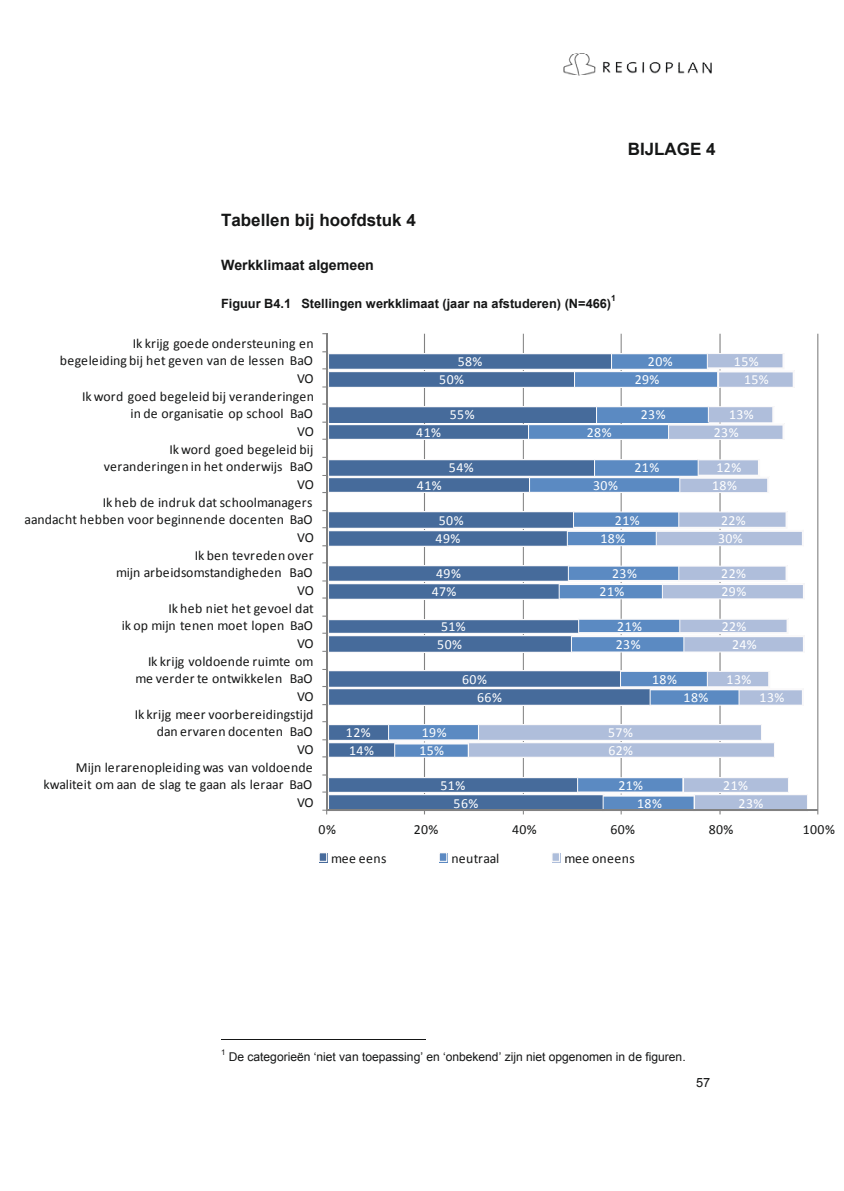
<style>
.page{position:relative;width:844px;height:1191px;background:#fff}
.page>*{position:absolute;margin:0;border:0;box-sizing:border-box;transform-origin:0 0}
.t1{font:700 16.97px "Arial";color:#151616}
.t2{font:700 14.17px "Arial";color:#151616}
.t3{font:13.83px "Calibri";letter-spacing:.01em;color:#151616}
.t4{font:13.83px "Calibri";letter-spacing:.035em;color:#fff}
.t5{font:13.83px "Calibri";letter-spacing:-.01em;color:#151616}
.t6{font:700 12.78px "Arial";color:#151616}
.t7{font:12.78px "Arial";color:#151616}
.t8{font:12.08px "Arial";color:#151616}
.t9{font:700 8.58px "Arial";color:#151616}
.t10{font:7.88px "Arial";color:#151616}
</style>
<div class="page">
<img style="left:563px;top:53px;width:149px;height:23px">
<hr style="left:424px;top:334px;width:1px;height:476px;background:#818181">
<hr style="left:522px;top:334px;width:1px;height:476px;background:#818181">
<hr style="left:620px;top:334px;width:1px;height:476px;background:#818181">
<hr style="left:719px;top:334px;width:1px;height:476px;background:#818181">
<hr style="left:817px;top:334px;width:1px;height:476px;background:#818181">
<img style="left:328px;top:353px;width:59px;height:16px">
<img style="left:328px;top:371px;width:59px;height:16px">
<img style="left:328px;top:406px;width:59px;height:16px">
<img style="left:328px;top:424px;width:59px;height:15px">
<img style="left:329px;top:460px;width:58px;height:16px">
<img style="left:328px;top:477px;width:59px;height:15px">
<img style="left:329px;top:512px;width:58px;height:16px">
<img style="left:328px;top:530px;width:59px;height:16px">
<img style="left:329px;top:566px;width:58px;height:15px">
<img style="left:328px;top:583px;width:59px;height:16px">
<img style="left:328px;top:619px;width:59px;height:14px">
<img style="left:328px;top:635px;width:59px;height:17px">
<img style="left:329px;top:671px;width:58px;height:16px">
<img style="left:328px;top:688px;width:59px;height:17px">
<img style="left:328px;top:724px;width:59px;height:16px">
<img style="left:329px;top:743px;width:58px;height:14px">
<img style="left:328px;top:777px;width:59px;height:15px">
<img style="left:328px;top:795px;width:59px;height:16px">
<img style="left:387px;top:351px;width:416px;height:462px">
<img style="left:478px;top:724px;width:283px;height:16px">
<img style="left:468px;top:743px;width:305px;height:14px">
<img style="left:683px;top:777px;width:105px;height:15px">
<img style="left:694px;top:795px;width:113px;height:16px">
<hr style="left:326px;top:809px;width:491px;height:1px;background:#818181">
<hr style="left:326px;top:334px;width:1px;height:476px;background:#818181">
<svg style="left:322px;top:809px;width:5px;height:5px"></svg>
<svg style="left:319px;top:853px;width:8px;height:9px"></svg>
<svg style="left:439px;top:853px;width:8px;height:9px"></svg>
<svg style="left:552px;top:853px;width:8px;height:9px"></svg>
<hr style="left:221px;top:1039px;width:204px;height:1px;background:#151616">
<p class="t1" style="left:627px;top:138px;width:89px">BIJLAGE 4</p>
<p class="t1" style="left:221px;top:208px;width:196px">Tabellen bij hoofdstuk 4</p>
<p class="t2" style="left:221px;top:255px;width:154px">Werkklimaat algemeen</p>
<p class="t6" style="left:221px;top:295px;width:391px">Figuur B4.1 Stellingen werkklimaat (jaar na afstuderen) (N=466)</p>
<p class="t9" style="left:611px;top:292px;width:6px">1</p>
<p class="t3" style="left:133px;top:334px;width:182px">Ik krijg goede ondersteuning en</p>
<p class="t3" style="left:60px;top:352px;width:254px">begeleiding bij het geven van de lessen BaO</p>
<p class="t4" style="left:457px;top:353px;width:26px">58%</p>
<p class="t4" style="left:647px;top:353px;width:26px">20%</p>
<p class="t4" style="left:733px;top:353px;width:26px">15%</p>
<p class="t3" style="left:297px;top:370px;width:18px">VO</p>
<p class="t4" style="left:439px;top:370px;width:26px">50%</p>
<p class="t4" style="left:634px;top:370px;width:26px">29%</p>
<p class="t4" style="left:743px;top:370px;width:26px">15%</p>
<p class="t3" style="left:82px;top:387px;width:233px">Ik word goed begeleid bij veranderingen</p>
<p class="t3" style="left:131px;top:405px;width:184px">in de organisatie op school BaO</p>
<p class="t4" style="left:450px;top:406px;width:26px">55%</p>
<p class="t4" style="left:640px;top:406px;width:26px">23%</p>
<p class="t4" style="left:728px;top:406px;width:26px">13%</p>
<p class="t3" style="left:297px;top:423px;width:18px">VO</p>
<p class="t4" style="left:416px;top:423px;width:26px">41%</p>
<p class="t4" style="left:586px;top:423px;width:26px">28%</p>
<p class="t4" style="left:713px;top:423px;width:26px">23%</p>
<p class="t3" style="left:169px;top:440px;width:145px">Ik word goed begeleid bij</p>
<p class="t3" style="left:104px;top:458px;width:211px">veranderingen in het onderwijs BaO</p>
<p class="t4" style="left:449px;top:459px;width:26px">54%</p>
<p class="t4" style="left:634px;top:459px;width:26px">21%</p>
<p class="t4" style="left:716px;top:459px;width:26px">12%</p>
<p class="t3" style="left:297px;top:476px;width:18px">VO</p>
<p class="t4" style="left:417px;top:477px;width:26px">41%</p>
<p class="t4" style="left:593px;top:476px;width:26px">30%</p>
<p class="t4" style="left:712px;top:476px;width:26px">18%</p>
<p class="t3" style="left:103px;top:493px;width:211px">Ik heb de indruk dat schoolmanagers</p>
<p class="t3" style="left:25px;top:511px;width:289px">aandacht hebben voor beginnende docenten BaO</p>
<p class="t4" style="left:438px;top:512px;width:26px">50%</p>
<p class="t4" style="left:614px;top:512px;width:26px">21%</p>
<p class="t4" style="left:720px;top:512px;width:26px">22%</p>
<p class="t3" style="left:297px;top:529px;width:18px">VO</p>
<p class="t4" style="left:435px;top:529px;width:26px">49%</p>
<p class="t4" style="left:600px;top:529px;width:26px">18%</p>
<p class="t4" style="left:717px;top:529px;width:26px">30%</p>
<p class="t3" style="left:195px;top:546px;width:120px">Ik ben tevreden over</p>
<p class="t3" style="left:116px;top:564px;width:198px">mijn arbeidsomstandigheden BaO</p>
<p class="t4" style="left:436px;top:565px;width:26px">49%</p>
<p class="t4" style="left:612px;top:565px;width:26px">23%</p>
<p class="t4" style="left:721px;top:565px;width:26px">22%</p>
<p class="t3" style="left:297px;top:582px;width:18px">VO</p>
<p class="t4" style="left:431px;top:582px;width:26px">47%</p>
<p class="t4" style="left:599px;top:582px;width:26px">21%</p>
<p class="t4" style="left:721px;top:582px;width:26px">29%</p>
<p class="t3" style="left:169px;top:599px;width:147px">Ik heb niet het gevoel dat</p>
<p class="t3" style="left:122px;top:617px;width:193px">ik op mijn tenen moet lopen BaO</p>
<p class="t4" style="left:441px;top:618px;width:26px">51%</p>
<p class="t4" style="left:617px;top:618px;width:26px">21%</p>
<p class="t4" style="left:721px;top:618px;width:26px">22%</p>
<p class="t3" style="left:297px;top:635px;width:18px">VO</p>
<p class="t4" style="left:437px;top:635px;width:26px">50%</p>
<p class="t4" style="left:615px;top:635px;width:26px">23%</p>
<p class="t4" style="left:731px;top:635px;width:26px">24%</p>
<p class="t3" style="left:148px;top:652px;width:167px">Ik krijg voldoende ruimte om</p>
<p class="t3" style="left:135px;top:670px;width:179px">me verder te ontwikkelen BaO</p>
<p class="t4" style="left:462px;top:671px;width:26px">60%</p>
<p class="t4" style="left:652px;top:671px;width:26px">18%</p>
<p class="t4" style="left:726px;top:671px;width:26px">13%</p>
<p class="t3" style="left:297px;top:688px;width:18px">VO</p>
<p class="t4" style="left:477px;top:688px;width:26px">66%</p>
<p class="t4" style="left:683px;top:688px;width:26px">18%</p>
<p class="t4" style="left:759px;top:688px;width:26px">13%</p>
<p class="t3" style="left:135px;top:705px;width:180px">Ik krijg meer voorbereidingstijd</p>
<p class="t3" style="left:157px;top:723px;width:157px">dan ervaren docenten BaO</p>
<p class="t4" style="left:346px;top:724px;width:26px">12%</p>
<p class="t4" style="left:421px;top:724px;width:26px">19%</p>
<p class="t4" style="left:608px;top:724px;width:26px">57%</p>
<p class="t3" style="left:297px;top:741px;width:18px">VO</p>
<p class="t4" style="left:349px;top:742px;width:26px">14%</p>
<p class="t4" style="left:419px;top:742px;width:26px">15%</p>
<p class="t4" style="left:608px;top:741px;width:26px">62%</p>
<p class="t3" style="left:76px;top:758px;width:238px">Mijn lerarenopleiding was van voldoende</p>
<p class="t5" style="left:43px;top:776px;width:270px">kwaliteit om aan de slag te gaan als leraar BaO</p>
<p class="t4" style="left:440px;top:777px;width:26px">51%</p>
<p class="t4" style="left:618px;top:777px;width:26px">21%</p>
<p class="t4" style="left:723px;top:777px;width:26px">21%</p>
<p class="t3" style="left:297px;top:794px;width:18px">VO</p>
<p class="t4" style="left:453px;top:795px;width:26px">56%</p>
<p class="t4" style="left:637px;top:794px;width:26px">18%</p>
<p class="t4" style="left:738px;top:794px;width:26px">23%</p>
<p class="t3" style="left:318px;top:821px;width:19px">0%</p>
<p class="t3" style="left:413px;top:821px;width:26px">20%</p>
<p class="t3" style="left:512px;top:821px;width:26px">40%</p>
<p class="t3" style="left:610px;top:821px;width:26px">60%</p>
<p class="t3" style="left:708px;top:821px;width:26px">80%</p>
<p class="t3" style="left:802px;top:821px;width:34px">100%</p>
<p class="t3" style="left:331px;top:849px;width:57px">mee eens</p>
<p class="t3" style="left:451px;top:849px;width:49px">neutraal</p>
<p class="t3" style="left:564px;top:849px;width:72px">mee oneens</p>
<p class="t10" style="left:221px;top:1047px;width:6px">1</p>
<p class="t8" style="left:228px;top:1048px;width:458px">De categorieën ‘niet van toepassing’ en ‘onbekend’ zijn niet opgenomen in de figuren.</p>
<p class="t7" style="left:696px;top:1074px;width:16px">57</p>
</div>
